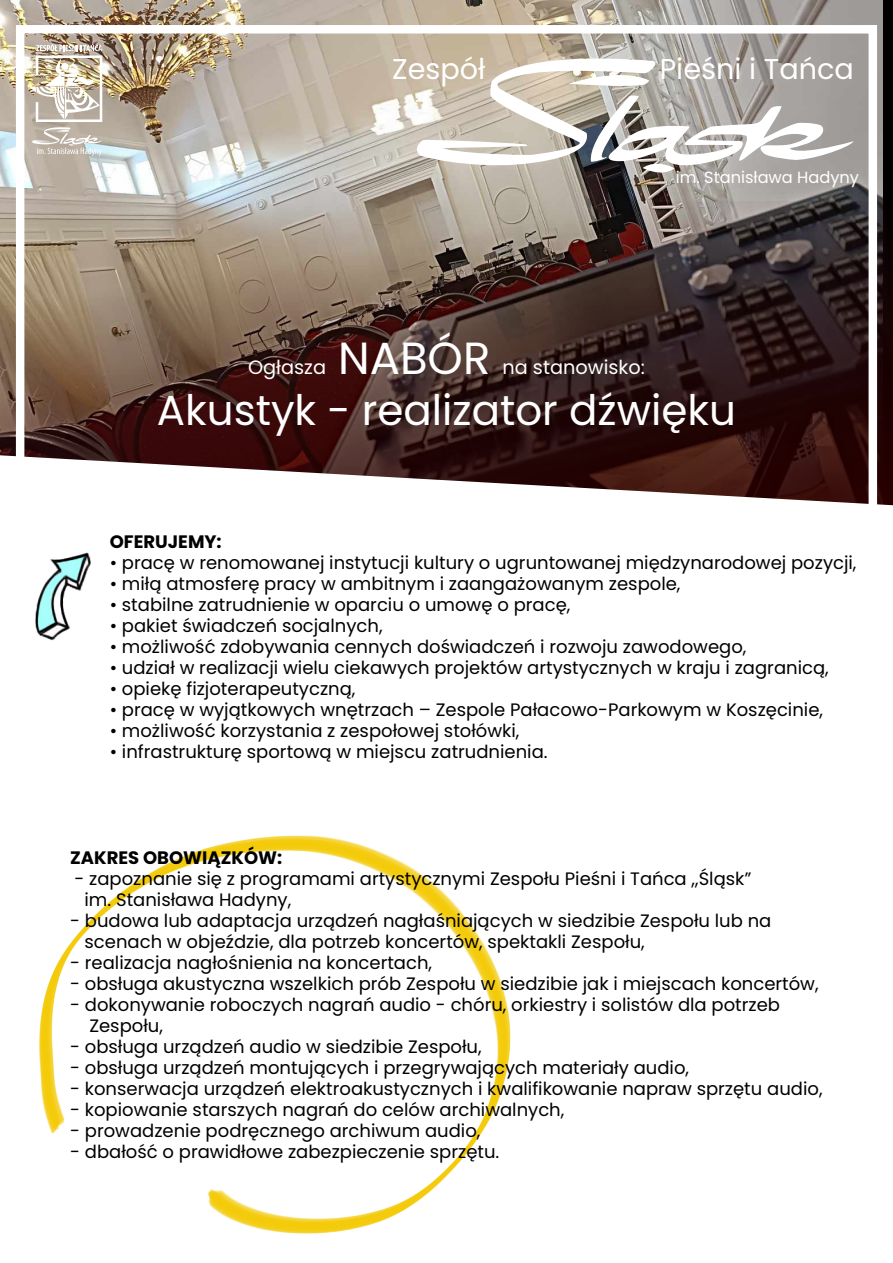
<style>
.page{position:relative;width:893px;height:1263px;background:#fff}
.page>*{position:absolute;margin:0;border:0;box-sizing:border-box;transform-origin:0 0}
.t1{font:45px "Poppins";color:#fff}
.t2{font:42px "Poppins";color:#fff}
.t3{font:28.65px "Poppins";color:#fff}
.t4{font:19.35px "Poppins";color:#fff}
.t5{font:18px/21px "Poppins";color:#000}
.t6{font:700 18px "Poppins";color:#000}
.t7{font:16.2px "Poppins";color:#fff}
</style>
<div class="page">
<div style="left:883px;top:0;width:10px;height:201px;background:#000"></div>
<img style="left:0;top:0;width:883px;height:201px">
<svg style="left:0;top:201px;width:893px;height:254px;background:#573f37"></svg>
<svg style="left:0;top:455px;width:893px;height:51px"></svg>
<svg style="left:287px;top:50px;width:567px;height:216px;background:#a7a097"></svg>
<img style="left:29px;top:44px;width:76px;height:112px">
<img style="left:16px;top:461px;width:108px;height:179px">
<img style="left:39px;top:835px;width:472px;height:399px">
<h3 class="t3" style="left:392px;top:52px;width:95px">Zespół</h3>
<h3 class="t3" style="left:660px;top:52px;width:196px">Pieśni i Tańca</h3>
<p class="t7" style="left:676px;top:167px;width:185px">im. Stanisława Hadyny</p>
<h1 class="t1" style="left:338px;top:333px;width:154px">NABÓR</h1>
<p class="t4" style="left:502px;top:356px;width:144px">na stanowisko:</p>
<h2 class="t2" style="left:157px;top:386px;width:581px">Akustyk - realizator dźwięku</h2>
<p class="t4" style="left:248px;top:356px;width:80px">Ogłasza</p>
<p class="t6" style="left:110px;top:531px;width:114px">OFERUJEMY:</p>
<p class="t5" style="left:110px;top:552px;width:748px">• pracę w renomowanej instytucji kultury o ugruntowanej międzynarodowej pozycji,</p>
<p class="t5" style="left:110px;top:573px;width:572px">• miłą atmosferę pracy w ambitnym i zaangażowanym zespole,</p>
<p class="t5" style="left:110px;top:594px;width:462px">• stabilne zatrudnienie w oparciu o umowę o pracę,</p>
<p class="t5" style="left:110px;top:615px;width:274px">• pakiet świadczeń socjalnych,</p>
<p class="t5" style="left:110px;top:636px;width:638px">• możliwość zdobywania cennych doświadczeń i rozwoju zawodowego,</p>
<p class="t5" style="left:110px;top:657px;width:721px">• udział w realizacji wielu ciekawych projektów artystycznych w kraju i zagranicą,</p>
<p class="t5" style="left:110px;top:678px;width:247px">• opiekę fizjoterapeutyczną,</p>
<p class="t5" style="left:110px;top:699px;width:715px">• pracę w wyjątkowych wnętrzach – Zespole Pałacowo-Parkowym w Koszęcinie,</p>
<p class="t5" style="left:110px;top:720px;width:411px">• możliwość korzystania z zespołowej stołówki,</p>
<p class="t5" style="left:110px;top:741px;width:439px">• infrastrukturę sportową w miejscu zatrudnienia.</p>
<p class="t6" style="left:70px;top:847px;width:214px">ZAKRES OBOWIĄZKÓW:</p>
<p class="t5" style="left:85px;top:868px;width:668px;text-indent:-10px">- zapoznanie się z programami artystycznymi Zespołu Pieśni i Tańca „Śląsk” im. Stanisława Hadyny,</p>
<p class="t5" style="left:85px;top:910px;width:688px;text-indent:-14px">- budowa lub adaptacja urządzeń nagłaśniających w siedzibie Zespołu lub na scenach w objeździe, dla potrzeb koncertów, spektakli Zespołu,</p>
<p class="t5" style="left:70px;top:952px;width:363px">- realizacja nagłośnienia na koncertach,</p>
<p class="t5" style="left:70px;top:973px;width:750px">- obsługa akustyczna wszelkich prób Zespołu w siedzibie jak i miejscach koncertów,</p>
<p class="t5" style="left:89px;top:994px;width:692px;text-indent:-19px">- dokonywanie roboczych nagrań audio - chóru, orkiestry i solistów dla potrzeb<br>Zespołu,</p>
<p class="t5" style="left:70px;top:1036px;width:413px">- obsługa urządzeń audio w siedzibie Zespołu,</p>
<p class="t5" style="left:70px;top:1057px;width:620px">- obsługa urządzeń montujących i przegrywających materiały audio,</p>
<p class="t5" style="left:70px;top:1078px;width:754px">- konserwacja urządzeń elektroakustycznych i kwalifikowanie napraw sprzętu audio,</p>
<p class="t5" style="left:70px;top:1099px;width:496px">- kopiowanie starszych nagrań do celów archiwalnych,</p>
<p class="t5" style="left:70px;top:1120px;width:412px">- prowadzenie podręcznego archiwum audio,</p>
<p class="t5" style="left:70px;top:1141px;width:431px">- dbałość o prawidłowe zabezpieczenie sprzętu.</p>
</div>
